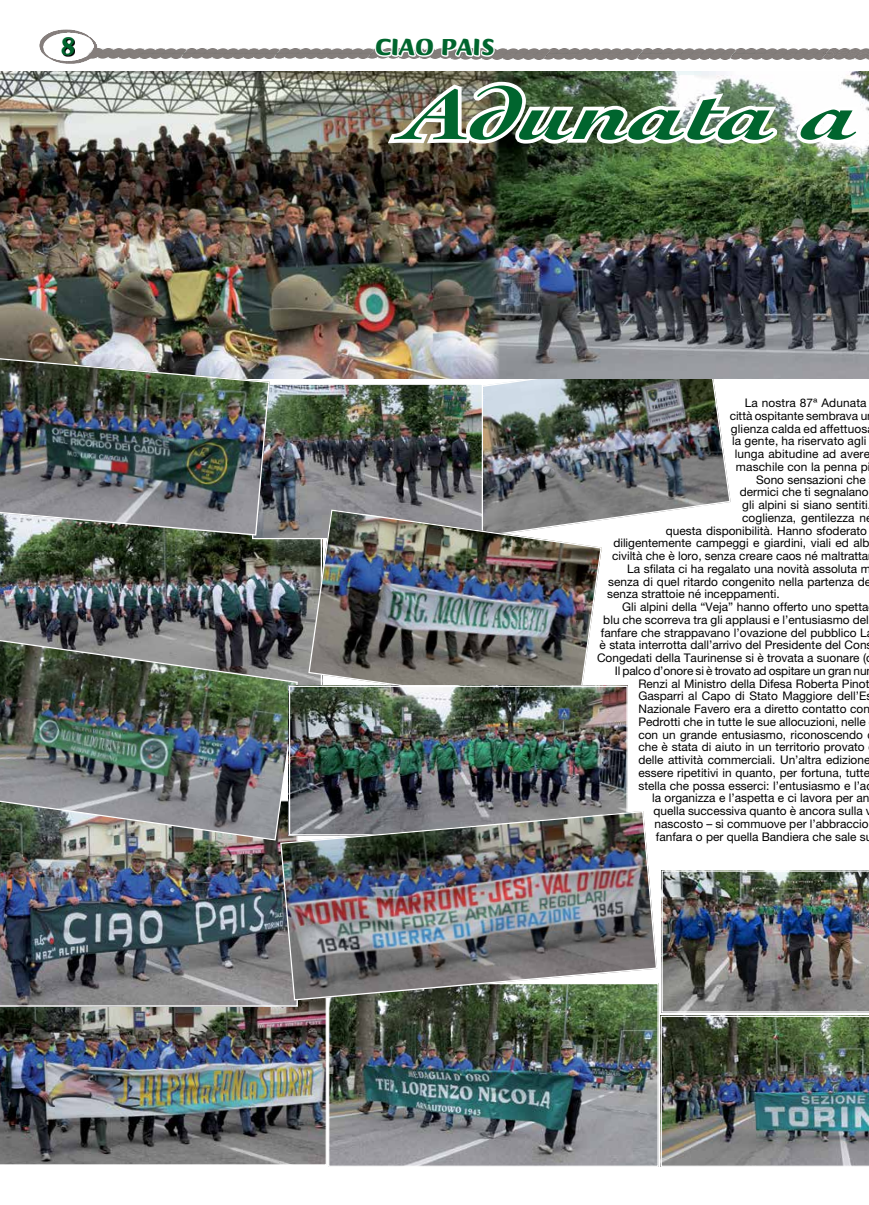
<style>
.page{position:relative;width:869px;height:1205px;background:#fff}
.page>*{position:absolute;margin:0;border:0;box-sizing:border-box;transform-origin:0 0}
.t1{font:italic 700 75px "Cochin";color:#00652e;scale:1.4 1}
.t2{font:700 27.5px "Briem Script Std";color:#00652e}
.t3{font:900 25px "Briem Script Std";color:#00652e}
.t4{font:11.88px "Helvetica Neue LT Std";color:#000}
</style>
<div class="page">
<img style="left:736px;top:49px;width:86px;height:10px">
<img style="left:643px;top:49px;width:93px;height:10px">
<img style="left:550px;top:49px;width:93px;height:10px">
<img style="left:496px;top:49px;width:54px;height:10px">
<img style="left:281px;top:49px;width:92px;height:10px">
<img style="left:187px;top:49px;width:94px;height:10px">
<img style="left:97px;top:49px;width:90px;height:10px">
<img style="left:822px;top:49px;width:46px;height:10px">
<svg style="left:39px;top:30px;width:58px;height:34px"></svg>
<img style="left:0;top:1001px;width:327px;height:164px">
<img style="left:0;top:841px;width:298px;height:165px">
<img style="left:660px;top:870px;width:208px;height:297px">
<img style="left:0;top:536px;width:307px;height:150px">
<img style="left:0;top:71px;width:485px;height:308px">
<img style="left:0;top:635px;width:298px;height:206px">
<img style="left:330px;top:1001px;width:326px;height:164px">
<div style="left:328px;top:983px;width:330px;height:184px;border:1px solid #fff"></div>
<img style="left:447px;top:353px;width:284px;height:167px">
<img style="left:254px;top:386px;width:227px;height:151px">
<div style="left:252px;top:384px;width:231px;height:155px;border:1px solid #fff"></div>
<img style="left:0;top:356px;width:270px;height:180px">
<img style="left:307px;top:509px;width:295px;height:177px">
<img style="left:291px;top:688px;width:334px;height:122px">
<div style="left:289px;top:686px;width:338px;height:149px;border:1px solid #fff"></div>
<img style="left:279px;top:810px;width:378px;height:191px">
<img style="left:485px;top:71px;width:383px;height:308px">
<img style="left:383px;top:77px;width:400px;height:72px">
<svg style="left:790px;top:81px;width:78px;height:68px"></svg>
<svg style="left:373px;top:48px;width:123px;height:11px"></svg>
<h2 class="t2" style="left:60px;top:31px;width:17px">8</h2>
<h3 class="t3" style="left:375px;top:33px;width:121px">CIAO PAIS</h3>
<h1 class="t1" style="left:409px;top:70px;width:323px">Adunata a</h1>
<p class="t4" style="left:744px;top:396px;width:123px">La nostra 87ª Adunata</p>
<p class="t4" style="left:729px;top:408px;width:139px">città ospitante sembrava u</p>
<p class="t4" style="left:730px;top:421px;width:138px">glienza calda ed affettuos</p>
<p class="t4" style="left:731px;top:434px;width:136px">la gente, ha riservato agli</p>
<p class="t4" style="left:734px;top:447px;width:137px">lunga abitudine ad avere</p>
<p class="t4" style="left:735px;top:459px;width:133px">maschile con la penna p</p>
<p class="t4" style="left:755px;top:472px;width:111px">Sono sensazioni che</p>
<p class="t4" style="left:739px;top:485px;width:130px">dermici che ti segnalano</p>
<p class="t4" style="left:741px;top:498px;width:127px">gli alpini si siano sentiti</p>
<p class="t4" style="left:741px;top:510px;width:125px">coglienza, gentilezza n</p>
<p class="t4" style="left:665px;top:523px;width:202px">questa disponibilità. Hanno sfoderato</p>
<p class="t4" style="left:613px;top:536px;width:258px">diligentemente campeggi e giardini, viali ed alb</p>
<p class="t4" style="left:611px;top:549px;width:257px">civiltà che è loro, senza creare caos né maltratta</p>
<p class="t4" style="left:627px;top:561px;width:245px">La sfilata ci ha regalato una novità assoluta m</p>
<p class="t4" style="left:608px;top:574px;width:264px">senza di quel ritardo congenito nella partenza de</p>
<p class="t4" style="left:606px;top:587px;width:174px">senza strattoie né inceppamenti.</p>
<p class="t4" style="left:622px;top:600px;width:247px">Gli alpini della “Veja” hanno offerto uno spetta</p>
<p class="t4" style="left:603px;top:612px;width:267px">blu che scorreva tra gli applausi e l’entusiasmo del</p>
<p class="t4" style="left:600px;top:625px;width:267px">fanfare che strappavano l’ovazione del pubblico L</p>
<p class="t4" style="left:599px;top:638px;width:268px">è stata interrotta dall’arrivo del Presidente del Con</p>
<p class="t4" style="left:596px;top:651px;width:270px">Congedati della Taurinense si è trovata a suonare (</p>
<p class="t4" style="left:614px;top:663px;width:253px">Il palco d’onore si è trovato ad ospitare un gran nu</p>
<p class="t4" style="left:638px;top:676px;width:232px">Renzi al Ministro della Difesa Roberta Pinot</p>
<p class="t4" style="left:638px;top:689px;width:229px">Gasparri al Capo di Stato Maggiore dell’E</p>
<p class="t4" style="left:638px;top:702px;width:233px">Nazionale Favero era a diretto contatto con</p>
<p class="t4" style="left:638px;top:714px;width:229px">Pedrotti che in tutte le sue allocuzioni, nelle</p>
<p class="t4" style="left:638px;top:727px;width:226px">con un grande entusiasmo, riconoscendo</p>
<p class="t4" style="left:638px;top:740px;width:228px">che è stata di aiuto in un territorio provato</p>
<p class="t4" style="left:638px;top:753px;width:233px">delle attività commerciali. Un’altra edizione</p>
<p class="t4" style="left:638px;top:765px;width:233px">essere ripetitivi in quanto, per fortuna, tutte</p>
<p class="t4" style="left:638px;top:778px;width:229px">stella che possa esserci: l’entusiasmo e l’a</p>
<p class="t4" style="left:651px;top:791px;width:219px">la organizza e l’aspetta e ci lavora per an</p>
<p class="t4" style="left:653px;top:804px;width:220px">quella successiva quanto è ancora sulla v</p>
<p class="t4" style="left:654px;top:816px;width:215px">nascosto – si commuove per l’abbraccio</p>
<p class="t4" style="left:655px;top:829px;width:211px">fanfara o per quella Bandiera che sale s</p>
</div>
